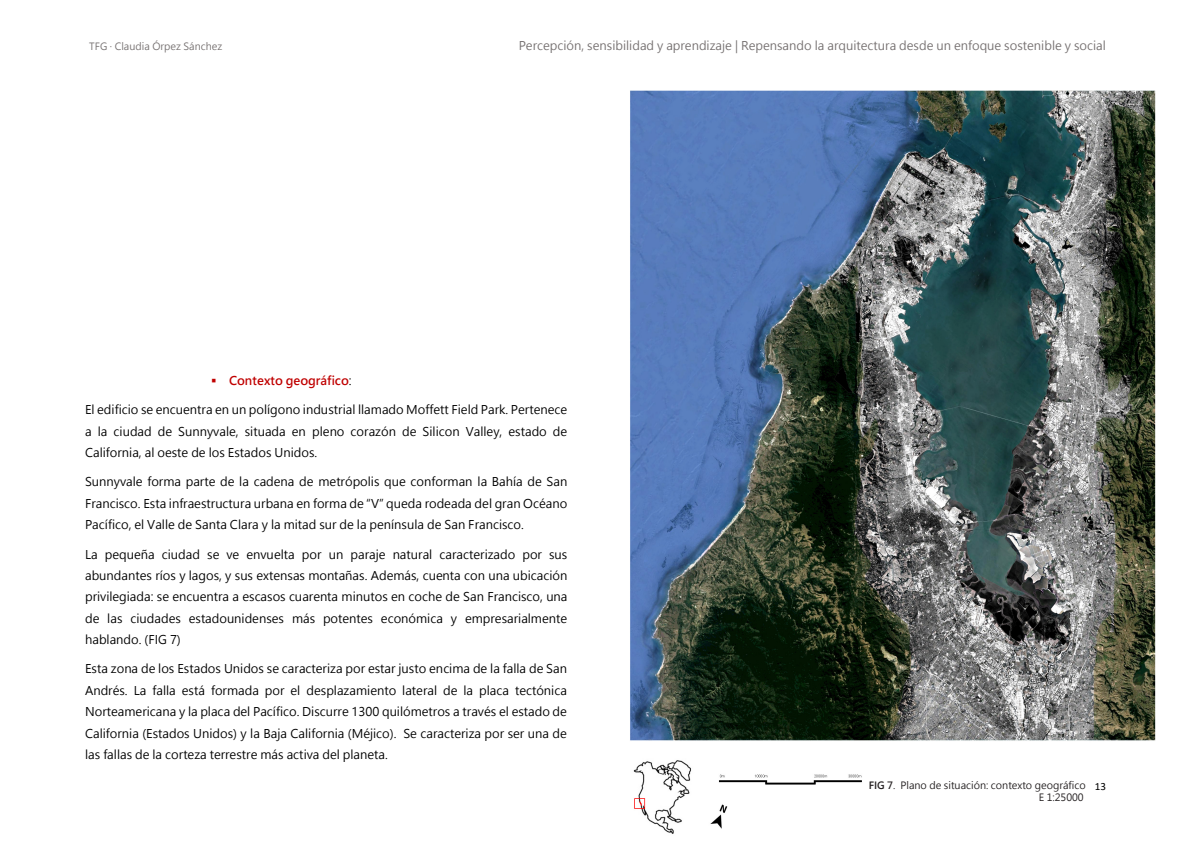
<style>
.page{position:relative;width:1191px;height:842px;background:#fff}
.page>*{position:absolute;margin:0;border:0;box-sizing:border-box;transform-origin:0 0}
.t1{font:12px/21.4px "Microsoft Jheng Hei UI Regular";color:#000;text-align:justify}
.t2{font:12px "Microsoft Jheng Hei UI Regular";color:#767171}
.t3{font:12px "Microsoft Jheng Hei UI Bold";color:#c00000}
.t4{font:11px "Calibri";color:#000}
.t5{font:10px "Microsoft Jheng Hei";color:#231f20}
.t6{font:10px "Microsoft Jheng Hei UI Regular";letter-spacing:.005em;color:#767171}
.s1{font-family:"Microsoft Jheng Hei UI Regular";color:#000}
.s2{font-weight:700}
</style>
<div class="page">
<img style="left:630px;top:91px;width:526px;height:743px">
<p class="t6" style="left:89px;top:40px;width:135px">TFG · Claudia Órpez Sánchez</p>
<p class="t2" style="left:519px;top:38px;width:589px">Percepción, sensibilidad y aprendizaje | Repensando la arquitectura desde un enfoque sostenible y social</p>
<p class="t3" style="left:211px;top:373px;width:142px">▪ Contexto geográfico<span class="s1">:</span></p>
<p class="t1" style="left:85px;top:399px;width:484px">El edificio se encuentra en un polígono industrial llamado Moffett Field Park. Pertenece a la ciudad de Sunnyvale, situada en pleno corazón de Silicon Valley, estado de California, al oeste de los Estados Unidos.</p>
<p class="t1" style="left:85px;top:471px;width:484px">Sunnyvale forma parte de la cadena de metrópolis que conforman la Bahía de San Francisco. Esta infraestructura urbana en forma de “V” queda rodeada del gran Océano Pacífico, el Valle de Santa Clara y la mitad sur de la península de San Francisco.</p>
<p class="t1" style="left:85px;top:543px;width:484px">La pequeña ciudad se ve envuelta por un paraje natural caracterizado por sus abundantes ríos y lagos, y sus extensas montañas. Además, cuenta con una ubicación privilegiada: se encuentra a escasos cuarenta minutos en coche de San Francisco, una de las ciudades estadounidenses más potentes económica y empresarialmente hablando. (FIG 7)</p>
<p class="t1" style="left:85px;top:658px;width:483px">Esta zona de los Estados Unidos se caracteriza por estar justo encima de la falla de San Andrés. La falla está formada por el desplazamiento lateral de la placa tectónica Norteamericana y la placa del Pacífico. Discurre 1300 quilómetros a través el estado de California (Estados Unidos) y la Baja California (Méjico). Se caracteriza por ser una de las fallas de la corteza terrestre más activa del planeta.</p>
<p class="t5" style="left:868px;top:779px;width:219px"><span class="s2">FIG 7</span>. Plano de situación: contexto geográfico</p>
<p class="t5" style="left:1038px;top:791px;width:47px">E 1:25000</p>
<p class="t4" style="left:1094px;top:779px;width:13px">13</p>
</div>
